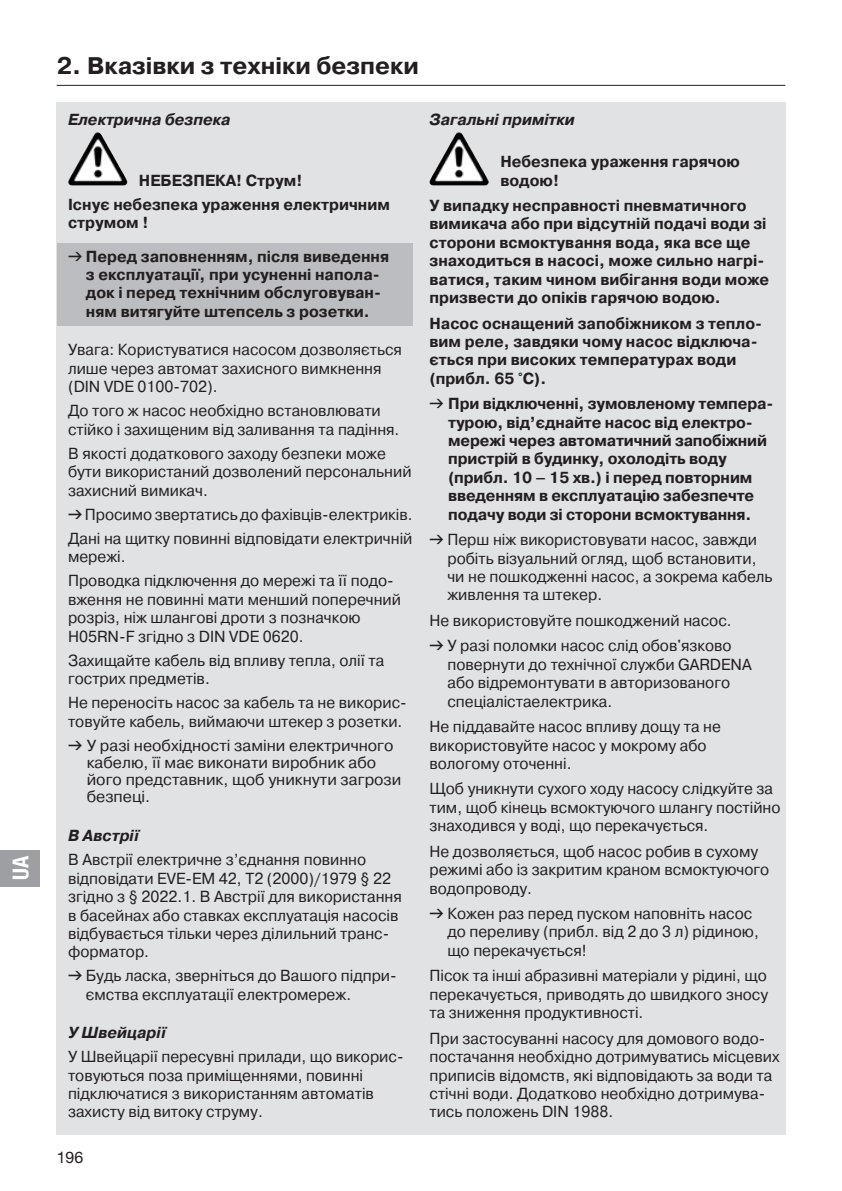
<style>
.page{position:relative;width:842px;height:1191px;background:#fff}
.page>*{position:absolute;margin:0;border:0;box-sizing:border-box;transform-origin:0 0}
.t1{font:24px "GARDENA Pro CYR Bold";color:#231f20}
.t2{font:22px "GARDENA Pro Bo Cond";color:#fff}
.t3{font:16px/18.4px "GARDENA Pro CYR Regular";color:#231f20}
.t4{font:16px/18.4px "GARDENA Pro CYR Bold";color:#231f20}
.t5{font:16px "GARDENA Pro CYR Bo Ita";color:#231f20}
.t6{font:16px "GARDENA Pro";color:#231f20}
.s1{font-family:"Formdruck"}
</style>
<div class="page">
<div style="left:0;top:850px;width:40px;height:36px;background:#9d9fa2"></div>
<hr style="left:57px;top:85px;width:728px;height:1px;background:#231f20">
<div style="left:57px;top:102px;width:728px;height:1032px;background:#e1e2e4"></div>
<img style="left:70px;top:133px;width:26px;height:44px">
<div style="left:57px;top:243px;width:355px;height:83px;background:#bcbdc0"></div>
<img style="left:431px;top:132px;width:27px;height:45px">
<h2 class="t2" style="left:7px;top:880px;width:26px;rotate:-90deg">UA</h2>
<h1 class="t1" style="left:57px;top:52px;width:364px">2. Вказівки з техніки безпеки</h1>
<p class="t5" style="left:68px;top:110px;width:164px">Електрична безпека</p>
<p class="t4" style="left:68px;top:168px;width:323px;line-height:24px;text-indent:71px">НЕБЕЗПЕКА! Струм!<br>Існує небезпека ураження електричним</p>
<p class="t4" style="left:68px;top:206px;width:323px;line-height:33.6px">струмом !<br><span class="s1">v</span> Перед заповненням, після виведення</p>
<p class="t4" style="left:86px;top:265px;width:297px;text-align:justify">з експлуатації, при усуненні напола&shy;док і перед технічним обслуговуван&shy;ням витягуйте штепсель з розетки.</p>
<p class="t3" style="left:68px;top:341px;width:335px">Увага: Користуватися насосом дозволяється лише через автомат захисного вимкнення (DIN VDE 0100-702).</p>
<p class="t3" style="left:68px;top:402px;width:333px">До того ж насос необхідно встановлювати стійко і захищеним від заливання та падіння.</p>
<p class="t3" style="left:68px;top:444px;width:345px">В якості додаткового заходу безпеки може бути використаний дозволений персональний захисний вимикач.</p>
<p class="t3" style="left:68px;top:502px;width:346px;line-height:24px"><span class="s1">v</span> Просимо звертатись до фахівців-електриків.<br>Дані на щитку повинні відповідати електричній</p>
<p class="t3" style="left:68px;top:545px;width:327px;line-height:24px">мережі.<br>Проводка підключення до мережі та її подо-</p>
<p class="t3" style="left:68px;top:590px;width:334px">вження не повинні мати менший поперечний розріз, ніж шлангові дроти з позначкою<br>H05RN- F згідно з DIN VDE 0620.</p>
<p class="t3" style="left:68px;top:651px;width:318px">Захищайте кабель від впливу тепла, олії та гострих предметів.</p>
<p class="t3" style="left:68px;top:693px;width:340px">Не переносіть насос за кабель та не викорис&shy;товуйте кабель, виймаючи штекер з розетки.</p>
<p class="t3" style="left:87px;top:736px;width:316px;line-height:17px;text-indent:-19px"><span class="s1">v</span> У разі необхідності заміни електричного кабелю, її має виконати виробник або його представник, щоб уникнути загрози безпеці.</p>
<p class="t5" style="left:68px;top:827px;width:73px">В Австрії</p>
<p class="t3" style="left:68px;top:850px;width:335px">В Австрії електричне з’єднання повинно відповідати ЕVE- EM 42, T2 (2000)/1979 § 22 згідно з § 2022.1. В Австрії для використання в басейнах або ставках експлуатація насосів відбувається тільки через ділильний транс&shy;форматор.</p>
<p class="t3" style="left:86px;top:967px;width:312px;text-indent:-18px"><span class="s1">v</span> Будь ласка, зверніться до Вашого підпри&shy;ємства експлуатації електромереж.</p>
<p class="t5" style="left:68px;top:1023px;width:100px">У Швейцарії</p>
<p class="t3" style="left:68px;top:1047px;width:337px">У Швейцарії пересувні прилади, що викорис&shy;товуються поза приміщеннями, повинні підключатися з використанням автоматів захисту від витоку струму.</p>
<p class="t5" style="left:429px;top:110px;width:147px">Загальні примітки</p>
<p class="t4" style="left:500px;top:152px;width:241px">Небезпека ураження гарячою водою!</p>
<p class="t4" style="left:429px;top:196px;width:341px">У випадку несправності пневматичного вимикача або при відсутній подачі води зі сторони всмоктування вода, яка все ще знаходиться в насосі, може сильно нагрі&shy;ватися, таким чином вибігання води може призвести до опіків гарячою водою.</p>
<p class="t4" style="left:429px;top:314px;width:334px">Насос оснащений запобіжником з тепло&shy;вим реле, завдяки чому насос відключа&shy;ється при високих температурах води (прибл. 65 °C).</p>
<p class="t4" style="left:448px;top:395px;width:327px;text-indent:-19px"><span class="s1">v</span> При відключенні, зумовленому темпера&shy;турою, від’єднайте насос від електро&shy;мережі через автоматичний запобіжний пристрій в будинку, охолодіть воду (прибл. 10 – 15 хв.) і перед повторним введенням в експлуатацію забезпечте подачу води зі сторони всмоктування.</p>
<p class="t3" style="left:447px;top:530px;width:327px;text-indent:-18px"><span class="s1">v</span> Перш ніж використовувати насос, завжди робіть візуальний огляд, щоб встановити, чи не пошкодженні насос, а зокрема кабель живлення та штекер.</p>
<p class="t3" style="left:429px;top:608px;width:304px;line-height:25.4px">Не використовуйте пошкоджений насос. <span class="s1">v</span> У разі поломки насос слід обов'язково</p>
<p class="t3" style="left:447px;top:655px;width:306px">повернути до технічної служби GARDENA або відремонтувати в авторизованого спеціалістаелектрика.</p>
<p class="t3" style="left:429px;top:717px;width:293px">Не піддавайте насос впливу дощу та не використовуйте насос у мокрому або вологому оточенні.</p>
<p class="t3" style="left:429px;top:780px;width:353px">Щоб уникнути сухого ходу насосу слідкуйте за тим, щоб кінець всмоктуючого шлангу постійно знаходився у воді, що перекачується.</p>
<p class="t3" style="left:429px;top:842px;width:341px">Не дозволяється, щоб насос робив в сухому режимі або із закритим краном всмоктуючого водопроводу.</p>
<p class="t3" style="left:447px;top:904px;width:313px;text-indent:-18px"><span class="s1">v</span> Кожен раз перед пуском наповніть насос до переливу (прибл. від 2 до 3 л) рідиною, що перекачується!</p>
<p class="t3" style="left:429px;top:966px;width:340px;text-align:justify">Пісок та інші абразивні матеріали у рідині, що перекачується, приводять до швидкого зносу та зниження продуктивності.</p>
<p class="t3" style="left:429px;top:1029px;width:351px">При застосуванні насосу для домового водо&shy;постачання необхідно дотримуватись місцевих приписів відомств, які відповідають за води та стічні води. Додатково необхідно дотримува&shy;тись положень DIN 1988.</p>
<p class="t6" style="left:57px;top:1147px;width:28px">196</p>
</div>
